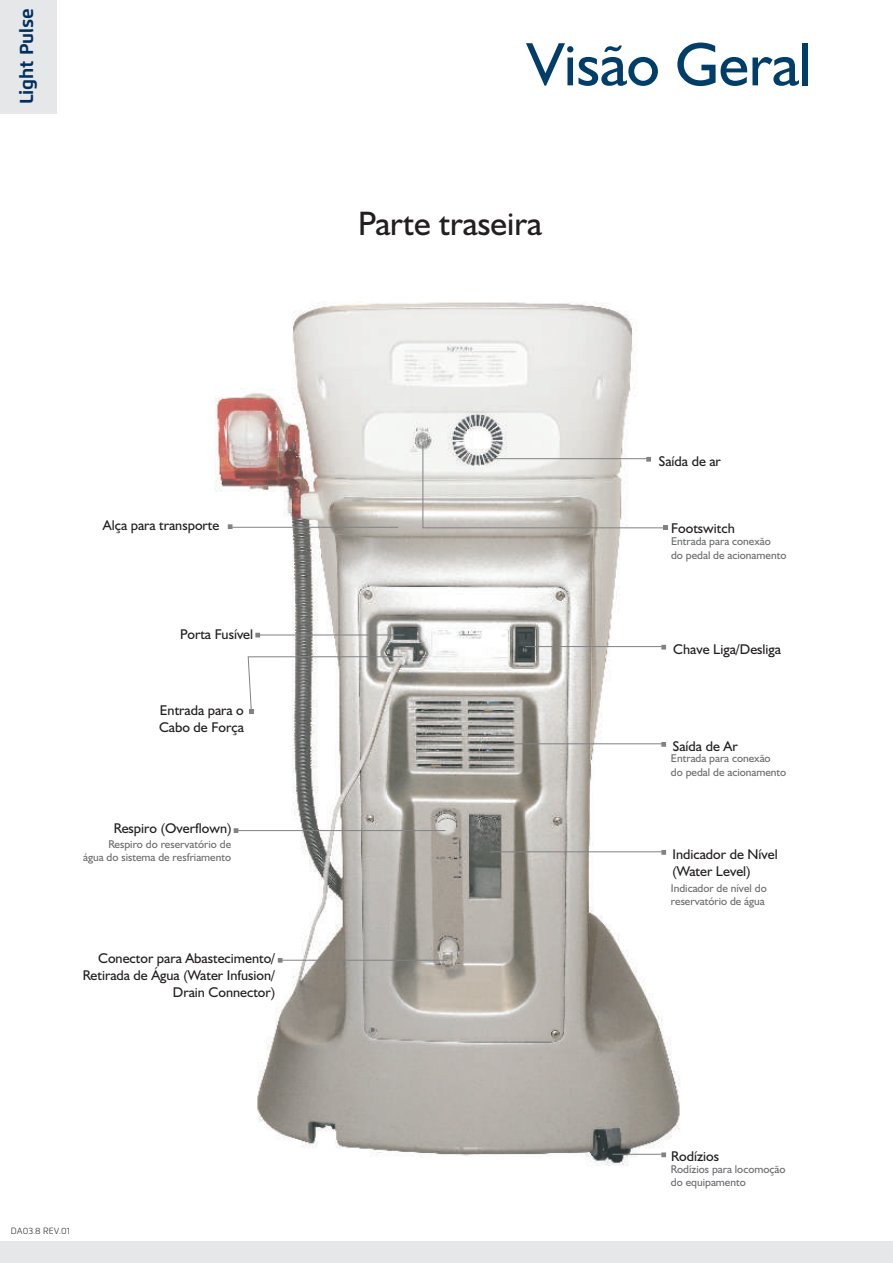
<style>
.page{position:relative;width:893px;height:1263px;background:#fff}
.page>*{position:absolute;margin:0;border:0;box-sizing:border-box;transform-origin:0 0}
.t1{font:61.65px "HTM Humanist 521 BT";color:#003e69}
.t2{font:34.05px "HTM Humanist 521 BT";color:#231f20}
.t3{font:700 18.75px "Flexo";color:#002e5e}
.t4{font:14.25px/17px "HTM Humanist 521 BT";color:#231f20}
.t5{font:11.4px/13.5px "HTM Humanist 521 BT";color:#6c6d70}
.t6{font:300 9px "Flexo";color:#231f20}
.t7{font:700 1.95px "Flexo";letter-spacing:.05em;color:#3e3e3f}
</style>
<div class="page">
<img style="left:214px;top:302px;width:467px;height:864px">
<div style="left:0;top:1241px;width:893px;height:22px;background:#e6e7e9"></div>
<div style="left:0;top:0;width:56px;height:113px;background:#e6e7e9"></div>
<svg style="left:234px;top:828px;width:4px;height:5px"></svg>
<svg style="left:278px;top:958px;width:4px;height:5px"></svg>
<hr style="left:235px;top:830px;width:210px;height:1px;background:#808285">
<hr style="left:280px;top:960px;width:167px;height:1px;background:#808285">
<svg style="left:423px;top:442px;width:244px;height:88px"></svg>
<svg style="left:661px;top:645px;width:5px;height:4px"></svg>
<svg style="left:661px;top:850px;width:5px;height:5px"></svg>
<svg style="left:661px;top:742px;width:5px;height:5px"></svg>
<svg style="left:661px;top:1152px;width:5px;height:5px"></svg>
<svg style="left:228px;top:524px;width:5px;height:5px"></svg>
<svg style="left:255px;top:633px;width:5px;height:4px"></svg>
<hr style="left:525px;top:646px;width:137px;height:1px;background:#808285">
<hr style="left:490px;top:851px;width:172px;height:1px;background:#808285">
<hr style="left:498px;top:743px;width:164px;height:1px;background:#808285">
<hr style="left:612px;top:1154px;width:50px;height:1px;background:#808285">
<hr style="left:232px;top:527px;width:166px;height:1px;background:#808285">
<hr style="left:260px;top:635px;width:144px;height:1px;background:#808285">
<svg style="left:248px;top:656px;width:155px;height:58px"></svg>
<svg style="left:438px;top:818px;width:19px;height:5px"></svg>
<h3 class="t3" style="left:18px;top:104px;width:98px;rotate:-90deg">Light Pulse</h3>
<h1 class="t1" style="left:527px;top:38px;width:286px">Visão Geral</h1>
<h2 class="t2" style="left:358px;top:209px;width:185px">Parte traseira</h2>
<p class="t4" style="left:103px;top:518px;width:118px">Alça para transporte</p>
<p class="t4" style="left:180px;top:627px;width:74px">Porta Fusível</p>
<p class="t4" style="left:159px;top:703px;width:86px">Entrada para o<br>Cabo de Força</p>
<p class="t4" style="left:114px;top:821px;width:119px">Respiro (Overflown)</p>
<p class="t5" style="left:83px;top:838px;width:149px;text-align:right">Respiro do reservatório de<br>água do sistema de resfriamento</p>
<p class="t4" style="left:83px;top:951px;width:194px;text-align:right">Conector para Abastecimento/<br>Retirada de Água (Water Infusion/<br>Drain Connector)</p>
<p class="t6" style="left:11px;top:1227px;width:60px">DA03.8 REV.01</p>
<p class="t7" style="left:453px;top:842px;width:6px">MAX</p>
<p class="t7" style="left:454px;top:876px;width:5px">MIN</p>
<p class="t4" style="left:659px;top:454px;width:64px">Saída de ar</p>
<p class="t4" style="left:671px;top:520px;width:65px">Footswitch</p>
<p class="t5" style="left:671px;top:536px;width:117px">Entrada para conexão<br>do pedal de acionamento</p>
<p class="t4" style="left:673px;top:642px;width:109px">Chave Liga/Desliga</p>
<p class="t4" style="left:673px;top:739px;width:66px">Saída de Ar</p>
<p class="t5" style="left:671px;top:752px;width:117px">Entrada para conexão<br>do pedal de acionamento</p>
<p class="t4" style="left:672px;top:847px;width:107px">Indicador de Nível (Water Level)</p>
<p class="t5" style="left:671px;top:882px;width:97px">Indicador de nível do reservatório de água</p>
<p class="t4" style="left:671px;top:1149px;width:49px">Rodízios</p>
<p class="t5" style="left:671px;top:1163px;width:116px">Rodízios para locomoção do equipamento</p>
</div>
